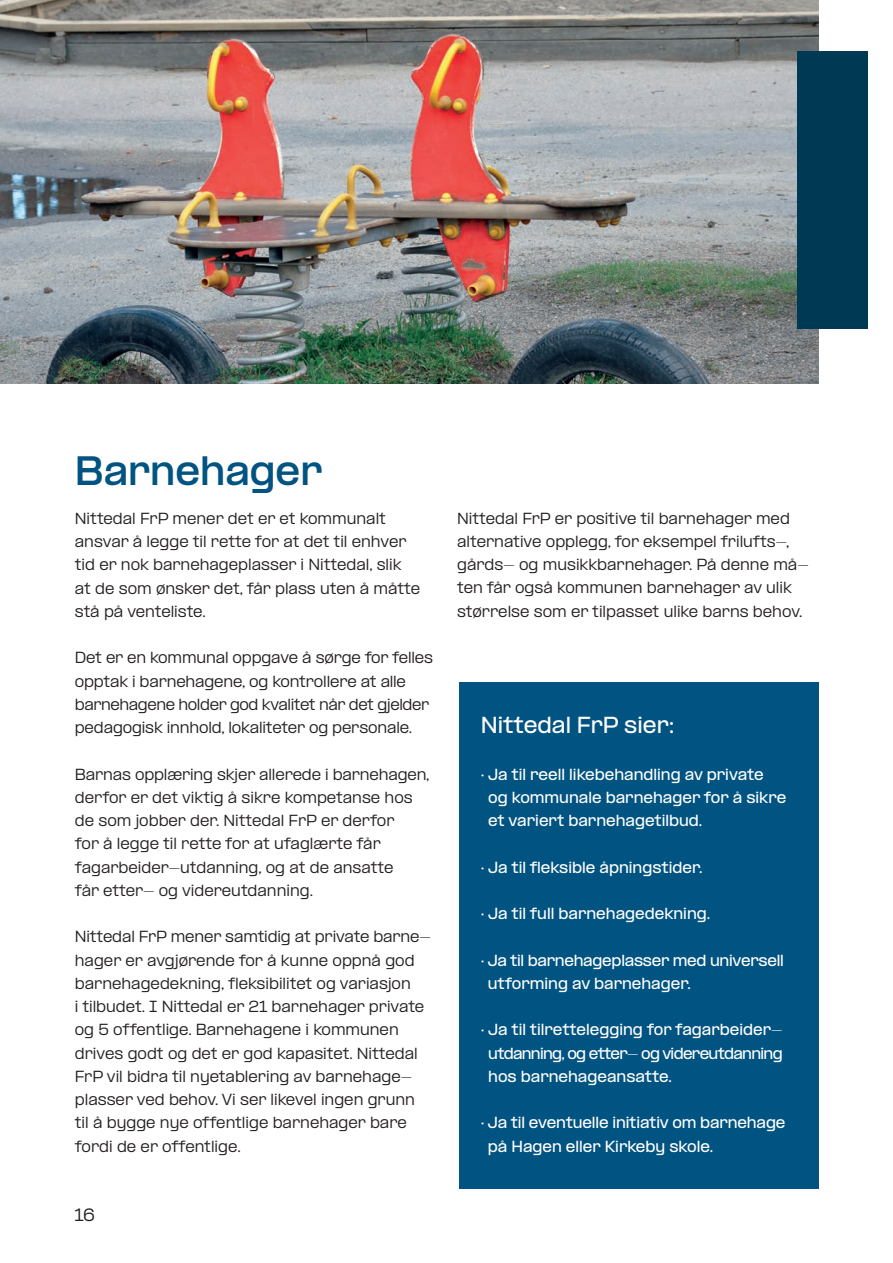
<style>
.page{position:relative;width:893px;height:1263px;background:#fff}
.page>*{position:absolute;margin:0;border:0;box-sizing:border-box;transform-origin:0 0}
.t1{font:700 semi-expanded 34.5px "PP Formula";color:#015381}
.t2{font:600 semi-expanded 19.5px "PP Formula";color:#fff}
.t3{font:semi-expanded 15px "PP Formula";color:#231f20}
.t4{font:semi-expanded 13.5px/23.2px "PP Formula";color:#231f20}
.t5{font:600 semi-expanded 13.5px/23.2px "PP Formula";color:#fff}
.t6{font:600 semi-expanded 13.5px/23.2px "PP Formula";letter-spacing:-.02em;color:#fff}
</style>
<div class="page">
<div style="left:459px;top:682px;width:360px;height:506px;background:#015381"></div>
<img style="left:0;top:0;width:819px;height:383px">
<div style="left:797px;top:51px;width:70px;height:277px;background:#003954"></div>
<h1 class="t1" style="left:75px;top:449px;width:249px">Barnehager</h1>
<p class="t4" style="left:75px;top:507px;width:347px">Nittedal FrP mener det er et kommunalt ansvar å legge til rette for at det til enhver tid er nok barnehageplasser i Nittedal, slik at de som ønsker det, får plass uten å måtte stå på venteliste.</p>
<p class="t4" style="left:75px;top:646px;width:360px">Det er en kommunal oppgave å sørge for felles opptak i barnehagene, og kontrollere at alle barnehagene holder god kvalitet når det gjelder pedagogisk innhold, lokaliteter og personale.</p>
<p class="t4" style="left:75px;top:762px;width:356px">Barnas opplæring skjer allerede i barnehagen, derfor er det viktig å sikre kompetanse hos de som jobber der. Nittedal FrP er derfor<br>for å legge til rette for at ufaglærte får fagarbeider-utdanning, og at de ansatte<br>får etter- og videreutdanning.</p>
<p class="t4" style="left:75px;top:925px;width:357px">Nittedal FrP mener samtidig at private barne&shy;hager er avgjørende for å kunne oppnå god barnehagedekning, fleksibilitet og variasjon<br>i tilbudet. I Nittedal er 21 barnehager private og 5 offentlige. Barnehagene i kommunen drives godt og det er god kapasitet. Nittedal FrP vil bidra til nyetablering av barnehage&shy;plasser ved behov. Vi ser likevel ingen grunn til å bygge nye offentlige barnehager bare fordi de er offentlige.</p>
<p class="t3" style="left:74px;top:1206px;width:22px">16</p>
<p class="t4" style="left:457px;top:507px;width:353px">Nittedal FrP er positive til barnehager med alternative opplegg, for eksempel frilufts-, gårds- og musikkbarnehager. På denne må&shy;ten får også kommunen barnehager av ulik størrelse som er tilpasset ulike barns behov.</p>
<h2 class="t2" style="left:481px;top:713px;width:195px">Nittedal FrP sier:</h2>
<p class="t5" style="left:488px;top:762px;width:300px;text-indent:-7px">· Ja til reell likebehandling av private og kommunale barnehager for å sikre et variert barnehagetilbud.</p>
<p class="t5" style="left:481px;top:855px;width:223px">· Ja til fleksible åpningstider.</p>
<p class="t5" style="left:481px;top:902px;width:231px">· Ja til full barnehagedekning.</p>
<p class="t6" style="left:488px;top:948px;width:298px;text-indent:-7px">· Ja til barnehageplasser med universell utforming av barnehager.</p>
<p class="t5" style="left:488px;top:1018px;width:296px;text-align:justify;text-indent:-7px">· Ja til tilrettelegging for fagarbeider&shy;utdanning, og etter- og videreutdanning hos barnehageansatte.</p>
<p class="t5" style="left:488px;top:1111px;width:299px;text-indent:-7px">· Ja til eventuelle initiativ om barnehage på Hagen eller Kirkeby skole.</p>
</div>
